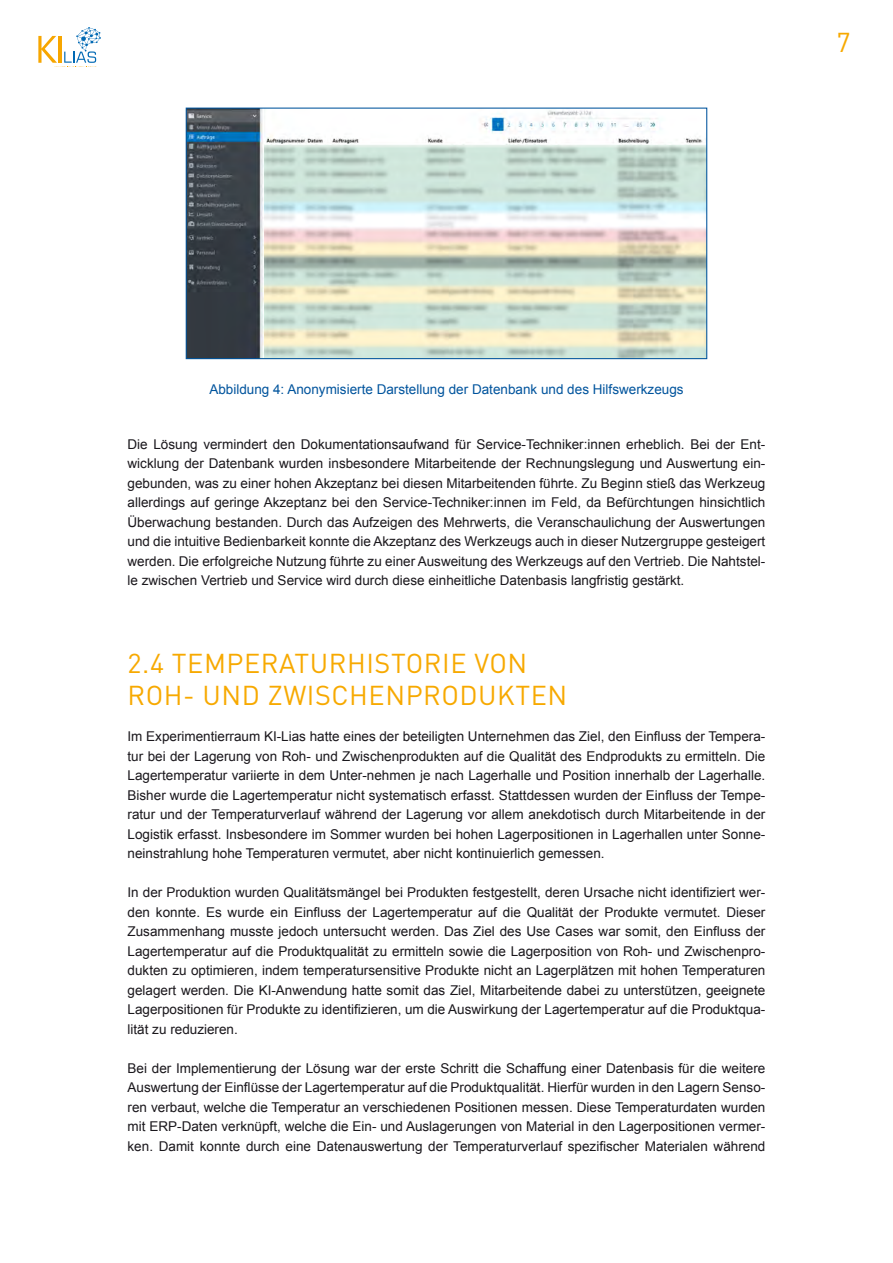
<style>
.page{position:relative;width:893px;height:1263px;background:#fff}
.page>*{position:absolute;margin:0;border:0;box-sizing:border-box;transform-origin:0 0}
.Head_2{font:27px/32.4px "DIN";letter-spacing:.02em;color:#f7a900}
.Fließ_Arial_9pt{font:13.5px/19.5px "Arial MT3";color:#1a171c;text-align:justify}
.Fließ_Arial_9pt-2{font:13.5px/19.5px "Arial MT2";color:#1a171c;text-align:justify}
.BU{font:13.5px "Arial MT3";color:#00549d}
.s1{font-family:"Arial MT2"}
.s2{font-family:"Arial MT3"}
</style>
<div class="page">
<hr style="left:59px;top:36px;width:3px;height:27px;background:#f7a600">
<svg style="left:38px;top:36px;width:20px;height:31px"></svg>
<svg style="left:64px;top:27px;width:37px;height:36px"></svg>
<img style="left:188px;top:110px;width:515px;height:247px">
<img style="left:265px;top:145px;width:440px;height:212px">
<div style="left:186px;top:108px;width:521px;height:251px;border:1px solid #00549d"></div>
<h1 class="Head_2" style="left:836px;top:26px;width:16px">7</h1>
<p class="BU" style="left:209px;top:380px;width:476px">Abbildung 4: Anonymisierte Darstellung der Datenbank und des Hilfswerkzeugs</p>
<p class="Fließ_Arial_9pt" style="left:128px;top:434px;width:639px">Die Lösung vermindert den Dokumentationsaufwand für Service-Techniker:innen erheblich. Bei der Ent&shy;wicklung der Datenbank wurden insbesondere Mitarbeitende der Rechnungslegung und Auswertung ein&shy;gebunden, was zu einer hohen Akzeptanz bei diesen Mitarbeitenden führte. Zu Beginn stieß das Werkzeug allerdings auf geringe Akzeptanz bei den Service-Techniker:innen im Feld, da Befürchtungen hinsichtlich Überwachung bestanden. Durch das Aufzeigen des Mehrwerts, die Veranschaulichung der Auswertungen und die intuitive Bedienbarkeit konnte die Akzeptanz des Werkzeugs auch in dieser Nutzergruppe gesteigert werden. Die erfolgreiche Nutzung führte zu einer Ausweitung des Werkzeugs auf den Vertrieb. Die Nahtstel&shy;le zwischen Vertrieb und Service wird durch diese einheitliche Datenbasis langfristig gestärkt.</p>
<p class="Head_2" style="left:128px;top:646px;width:441px">2.4 TEMPERATURHISTORIE VON<br>ROH- UND ZWISCHENPRODUKTEN</p>
<p class="Fließ_Arial_9pt" style="left:128px;top:727px;width:639px"><span class="s1">Im Experimentierraum KI-Lias hatte eines der beteiligten Unternehmen das Ziel, den Einfluss der Tempera&shy;</span>tur bei der Lagerung von Roh- und Zwischenprodukten auf die Qualität des Endprodukts zu ermitteln. Die Lagertemperatur variierte in dem Unter-nehmen je nach Lagerhalle und Position innerhalb der Lagerhalle.<br><span class="s1">Bisher wurde die Lagertemperatur nicht systematisch erfasst. Stattdessen wurden der Einfluss der Tempe&shy;</span>ratur und der Temperaturverlauf während der Lagerung vor allem anekdotisch durch Mitarbeitende in der Logistik erfasst. Insbesondere im Sommer wurden bei hohen Lagerpositionen in Lagerhallen unter Sonne&shy;neinstrahlung hohe Temperaturen vermutet, aber nicht kontinuierlich gemessen.</p>
<p class="Fließ_Arial_9pt-2" style="left:128px;top:883px;width:639px">In der Produktion wurden Qualitätsmängel bei Produkten festgestellt, deren Ursache nicht identifiziert wer&shy;den konnte. Es wurde ein Einfluss der Lagertemperatur auf die Qualität der Produkte vermutet. Dieser Zusammenhang musste jedoch untersucht werden. Das Ziel des Use Cases war somit, den Einfluss der <span class="s2">Lagertemperatur auf die Produktqualität zu ermitteln sowie die Lagerposition von Roh- und Zwischenpro&shy;dukten zu optimieren, indem temperatursensitive Produkte nicht an Lagerplätzen mit hohen Temperaturen gelagert werden. Die KI-Anwendung hatte somit das Ziel, Mitarbeitende dabei zu unterstützen, geeignete </span>Lagerpositionen für Produkte zu identifizieren, um die Auswirkung der Lagertemperatur auf die Produktqua&shy;<span class="s2">lität zu reduzieren.</span></p>
<p class="Fließ_Arial_9pt" style="left:128px;top:1058px;width:639px">Bei der Implementierung der Lösung war der erste Schritt die Schaffung einer Datenbasis für die weitere <span class="s1">Auswertung der Einflüsse der Lagertemperatur auf die Produktqualität. Hierfür wurden in den Lagern Senso&shy;</span>ren verbaut, welche die Temperatur an verschiedenen Positionen messen. Diese Temperaturdaten wurden mit ERP-Daten verknüpft, welche die Ein- und Auslagerungen von Material in den Lagerpositionen vermer&shy;<span class="s1">ken. Damit konnte durch eine Datenauswertung der Temperaturverlauf spezifischer Materialen während</span></p>
</div>
